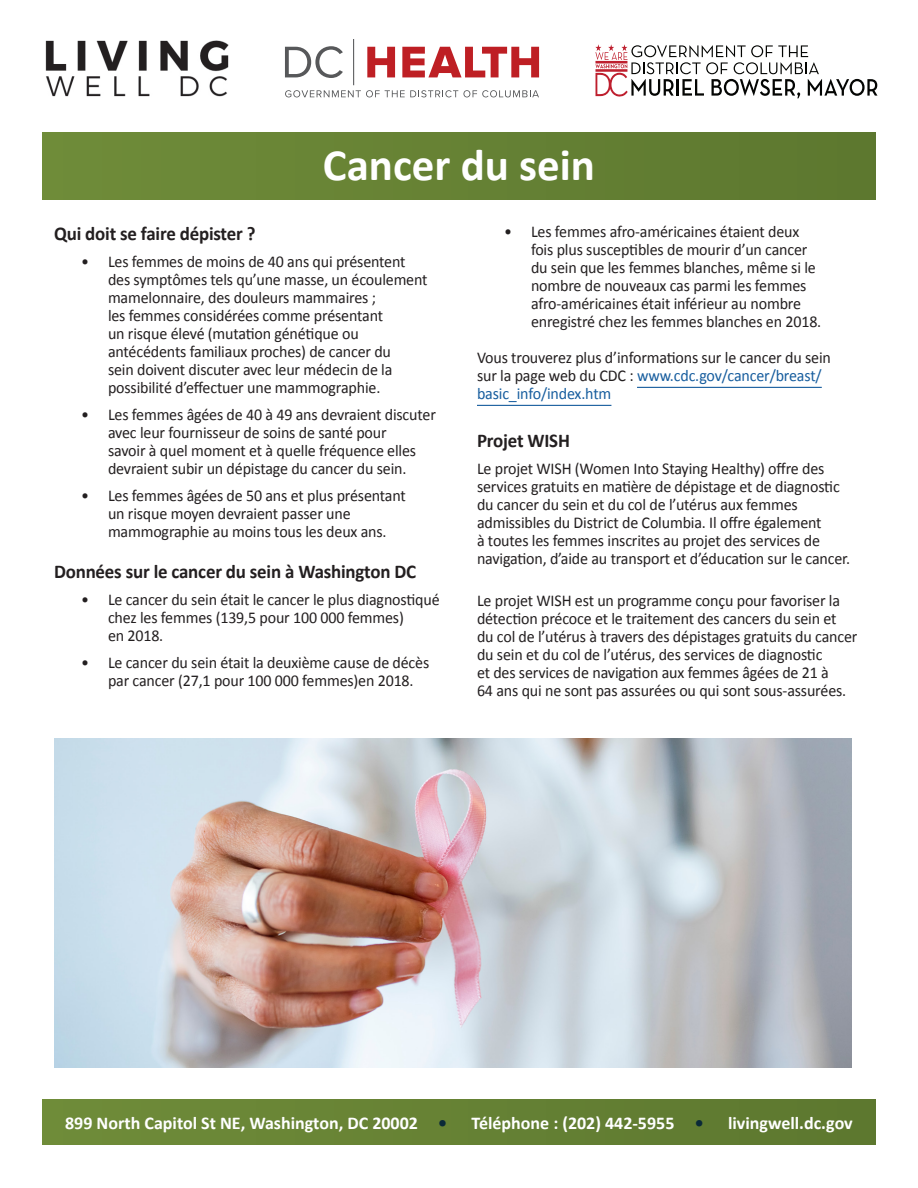
<style>
.page{position:relative;width:918px;height:1188px;background:#fff}
.page>*{position:absolute;margin:0;border:0;box-sizing:border-box;transform-origin:0 0}
.t1{font:700 45px "Calibri";color:#fff}
.t2{font:700 19.5px "Calibri";letter-spacing:-.01em;color:#231f20}
.t3{font:700 18px "Calibri";color:#fff}
.body{font:16.5px/18px "Calibri";letter-spacing:-.01em;color:#231f20}
.s1{color:#175d9e}
.s2{color:#0a2938}
</style>
<div class="page">
<div style="left:43px;top:1100px;width:832px;height:44px;background:#668234"></div>
<div style="left:43px;top:133px;width:832px;height:67px;background:#668234"></div>
<hr style="left:637px;top:387px;width:185px;height:1px;background:#175d9e">
<hr style="left:477px;top:405px;width:134px;height:1px;background:#175d9e">
<img style="left:54px;top:738px;width:797px;height:329px">
<img style="left:45px;top:40px;width:184px;height:57px">
<svg style="left:285px;top:46px;width:58px;height:32px"></svg>
<svg style="left:367px;top:47px;width:28px;height:30px"></svg>
<svg style="left:402px;top:47px;width:137px;height:30px"></svg>
<hr style="left:353px;top:39px;width:1px;height:46px;background:#57585a">
<svg style="left:285px;top:90px;width:254px;height:7px"></svg>
<svg style="left:595px;top:44px;width:282px;height:54px"></svg>
<p class="t1" style="left:323px;top:137px;width:274px">Cancer du sein</p>
<h2 class="t2" style="left:54px;top:221px;width:203px">Qui doit se faire dépister ?</h2>
<p class="body" style="left:108px;top:252px;width:321px;text-indent:-27px">• Les femmes de moins de 40 ans qui présentent des symptômes tels qu’une masse, un écoulement mamelonnaire, des douleurs mammaires ;<br>les femmes considérées comme présentant<br>un risque élevé (mutation génétique ou antécédents familiaux proches) de cancer du<br>sein doivent discuter avec leur médecin de la possibilité d’effectuer une mammographie.</p>
<p class="body" style="left:108px;top:405px;width:329px;text-indent:-27px">• Les femmes âgées de 40 à 49 ans devraient discuter avec leur fournisseur de soins de santé pour<br>savoir à quel moment et à quelle fréquence elles devraient subir un dépistage du cancer du sein.</p>
<p class="body" style="left:108px;top:486px;width:299px;text-indent:-27px">• Les femmes âgées de 50 ans et plus présentant un risque moyen devraient passer une mammographie au moins tous les deux ans.</p>
<h2 class="t2" style="left:54px;top:559px;width:364px">Données sur le cancer du sein à Washington DC</h2>
<p class="body" style="left:108px;top:591px;width:333px;text-indent:-27px">• Le cancer du sein était le cancer le plus diagnostiqué chez les femmes (139,5 pour 100 000 femmes)<br>en 2018.</p>
<p class="body" style="left:108px;top:654px;width:323px;text-indent:-27px">• Le cancer du sein était la deuxième cause de décès par cancer (27,1 pour 100 000 femmes)en 2018.</p>
<p class="body" style="left:531px;top:223px;width:292px;text-indent:-27px">• Les femmes afro-américaines étaient deux fois plus susceptibles de mourir d’un cancer du sein que les femmes blanches, même si le nombre de nouveaux cas parmi les femmes afro-américaines était inférieur au nombre enregistré chez les femmes blanches en 2018.</p>
<p class="body" style="left:477px;top:349px;width:355px">Vous trouverez plus d’informations sur le cancer du sein sur la page web du CDC : <span class="s1">www.cdc.gov/cancer/breast/ basic_info/index.htm</span></p>
<h2 class="t2" style="left:477px;top:428px;width:94px">Projet WISH</h2>
<p class="body" style="left:477px;top:459px;width:375px">Le projet WISH (Women Into Staying Healthy) offre des services gratuits en matière de dépistage et de diagnostic du cancer du sein et du col de l’utérus aux femmes admissibles du District de Columbia. Il offre également<br>à toutes les femmes inscrites au projet des services de navigation, d’aide au transport et d’éducation sur le cancer.</p>
<p class="body" style="left:477px;top:591px;width:382px">Le projet WISH est un programme conçu pour favoriser la détection précoce et le traitement des cancers du sein et<br>du col de l’utérus à travers des dépistages gratuits du cancer du sein et du col de l’utérus, des services de diagnostic<br>et des services de navigation aux femmes âgées de 21 à<br>64 ans qui ne sont pas assurées ou qui sont sous-assurées.</p>
<p class="t3" style="left:65px;top:1111px;width:384px">899 North Capitol St NE, Washington, DC 20002 <span class="s2">•</span></p>
<p class="t3" style="left:472px;top:1111px;width:234px">Téléphone : (202) 442-5955 <span class="s2">•</span></p>
<p class="t3" style="left:728px;top:1111px;width:126px">livingwell.dc.gov</p>
</div>
